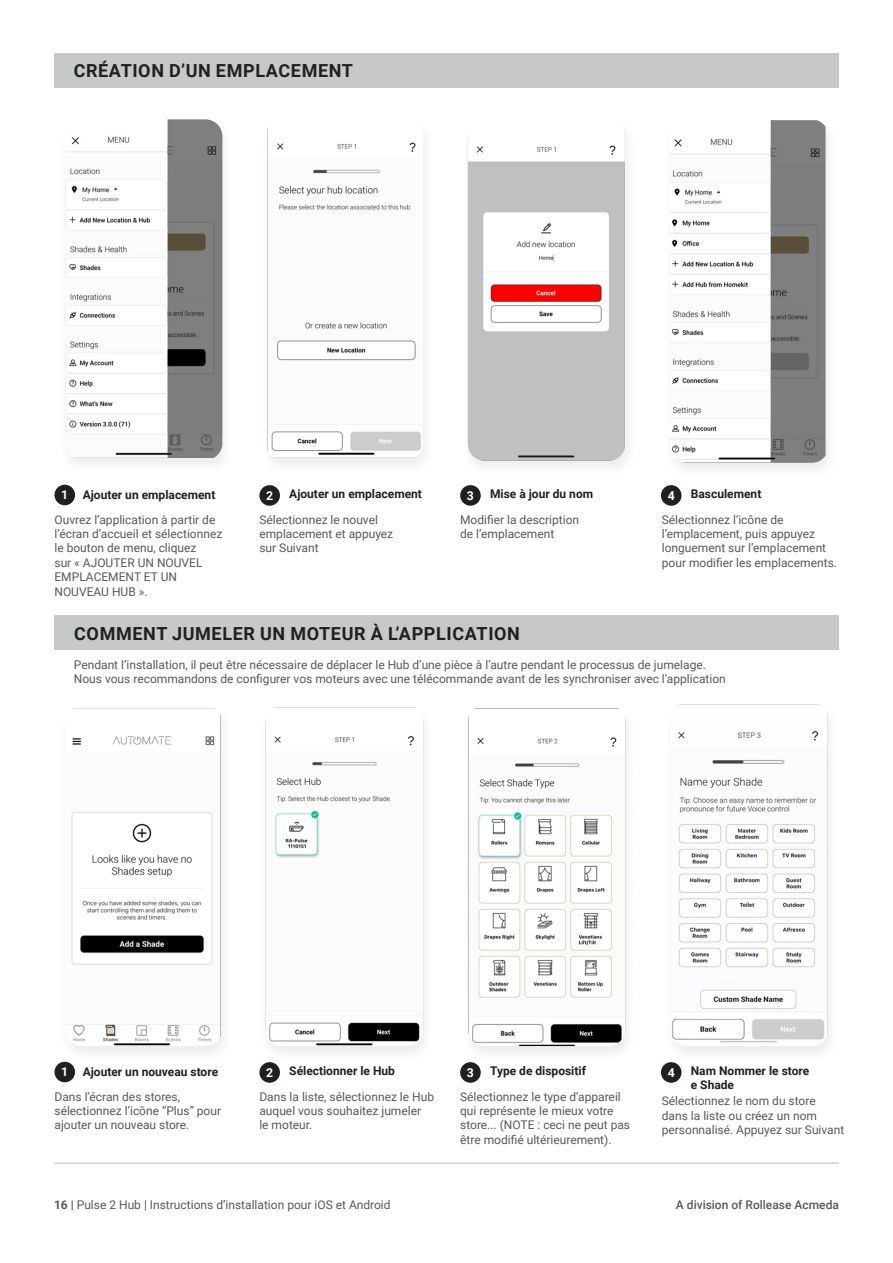
<style>
.page{position:relative;width:893px;height:1263px;background:#fff}
.page>*{position:absolute;margin:0;border:0;box-sizing:border-box;transform-origin:0 0}
.H2_Heading___Medium{font:700 18px "Roboto";letter-spacing:.035em;color:#231f20}
.Body_Paragraph{font:700 12.3px "Roboto";color:#fff}
.Body_Paragraph-2{font:12px/14.4px "Roboto";color:#57585a}
.Box_Title{font:700 12px/14.4px "Roboto";color:#231f20}
.t1{font:500 12px "Roboto";color:#57585a}
.s1{font-weight:700}
</style>
<div class="page">
<hr style="left:54px;top:1162px;width:785px;height:1px;background:#bcbdc0">
<div style="left:54px;top:54px;width:785px;height:34px;background:#c7c8ca"></div>
<div style="left:54px;top:485px;width:21px;height:20px;background:#231f20;border-radius:50%"></div>
<div style="left:54px;top:1062px;width:21px;height:20px;background:#231f20;border-radius:50%"></div>
<div style="left:259px;top:485px;width:21px;height:21px;background:#231f20;border-radius:50%"></div>
<div style="left:259px;top:1062px;width:21px;height:21px;background:#231f20;border-radius:50%"></div>
<div style="left:460px;top:485px;width:21px;height:21px;background:#231f20;border-radius:50%"></div>
<div style="left:460px;top:1062px;width:21px;height:21px;background:#231f20;border-radius:50%"></div>
<div style="left:661px;top:485px;width:20px;height:21px;background:#231f20;border-radius:50%"></div>
<div style="left:661px;top:1062px;width:20px;height:21px;background:#231f20;border-radius:50%"></div>
<div style="left:59px;top:118px;width:174px;height:356px;background:#fbfbfb"></div>
<img style="left:65px;top:119px;width:157px;height:341px">
<div style="left:59px;top:707px;width:173px;height:356px;background:#fbfbfb"></div>
<img style="left:71px;top:708px;width:150px;height:338px">
<img style="left:267px;top:127px;width:156px;height:333px">
<div style="left:260px;top:706px;width:175px;height:357px;background:#231f20;opacity:.08"></div>
<img style="left:266px;top:706px;width:157px;height:340px">
<div style="left:461px;top:119px;width:175px;height:358px;background:#231f20;opacity:.08"></div>
<img style="left:468px;top:133px;width:157px;height:328px">
<div style="left:462px;top:708px;width:175px;height:355px;background:#231f20;opacity:.08"></div>
<img style="left:468px;top:708px;width:156px;height:338px">
<div style="left:664px;top:119px;width:173px;height:360px;background:#fafafa"></div>
<img style="left:670px;top:120px;width:155px;height:343px">
<div style="left:664px;top:704px;width:175px;height:359px;background:#fbfbfc"></div>
<img style="left:672px;top:704px;width:156px;height:342px">
<div style="left:54px;top:616px;width:785px;height:34px;background:#c7c8ca"></div>
<p class="H2_Heading___Medium" style="left:74px;top:58px;width:281px">CRÉATION D’UN EMPLACEMENT</p>
<p class="Body_Paragraph" style="left:61px;top:486px;width:9px">1</p>
<p class="Box_Title" style="left:83px;top:487px;width:134px">Ajouter un emplacement</p>
<p class="Body_Paragraph" style="left:266px;top:487px;width:9px">2</p>
<p class="Box_Title" style="left:289px;top:486px;width:134px">Ajouter un emplacement</p>
<p class="Body_Paragraph" style="left:467px;top:487px;width:9px">3</p>
<p class="Box_Title" style="left:490px;top:486px;width:105px">Mise à jour du nom</p>
<p class="Body_Paragraph" style="left:668px;top:487px;width:9px">4</p>
<p class="Box_Title" style="left:691px;top:486px;width:72px">Basculement</p>
<p class="Body_Paragraph-2" style="left:54px;top:512px;width:169px">Ouvrez l’application à partir de l’écran d’accueil et sélectionnez le bouton de menu, cliquez<br>sur « AJOUTER UN NOUVEL<br>EMPLACEMENT ET UN<br>NOUVEAU HUB ».</p>
<p class="Body_Paragraph-2" style="left:259px;top:512px;width:135px">Sélectionnez le nouvel emplacement et appuyez sur Suivant</p>
<p class="Body_Paragraph-2" style="left:460px;top:512px;width:121px">Modifier la description de l’emplacement</p>
<p class="Body_Paragraph-2" style="left:662px;top:512px;width:177px">Sélectionnez l’icône de l’emplacement, puis appuyez longuement sur l’emplacement pour modifier les emplacements.</p>
<p class="H2_Heading___Medium" style="left:74px;top:621px;width:447px">COMMENT JUMELER UN MOTEUR À L’APPLICATION</p>
<p class="Body_Paragraph-2" style="left:74px;top:657px;width:653px">Pendant l’installation, il peut être nécessaire de déplacer le Hub d’une pièce à l’autre pendant le processus de jumelage.<br>Nous vous recommandons de configurer vos moteurs avec une télécommande avant de les synchroniser avec l’application</p>
<p class="Body_Paragraph" style="left:61px;top:1063px;width:9px">1</p>
<p class="Box_Title" style="left:83px;top:1064px;width:137px">Ajouter un nouveau store</p>
<p class="Body_Paragraph-2" style="left:54px;top:1089px;width:168px">Dans l’écran des stores, sélectionnez l’icône “Plus” pour ajouter un nouveau store.</p>
<p class="Body_Paragraph" style="left:266px;top:1063px;width:9px">2</p>
<p class="Box_Title" style="left:289px;top:1063px;width:107px">Sélectionner le Hub</p>
<p class="Body_Paragraph" style="left:467px;top:1063px;width:9px">3</p>
<p class="Box_Title" style="left:490px;top:1063px;width:97px">Type de dispositif</p>
<p class="Body_Paragraph-2" style="left:259px;top:1089px;width:176px">Dans la liste, sélectionnez le Hub auquel vous souhaitez jumeler<br>le moteur.</p>
<p class="Body_Paragraph-2" style="left:460px;top:1089px;width:171px">Sélectionnez le type d’appareil qui représente le mieux votre store... (NOTE : ceci ne peut pas être modifié ultérieurement).</p>
<p class="Body_Paragraph" style="left:668px;top:1063px;width:9px">4</p>
<p class="Box_Title" style="left:691px;top:1063px;width:120px">Nam Nommer le store e Shade</p>
<p class="Body_Paragraph-2" style="left:662px;top:1093px;width:184px">Sélectionnez le nom du store dans la liste ou créez un nom personnalisé. Appuyez sur Suivant</p>
<p class="Body_Paragraph-2" style="left:54px;top:1197px;width:338px"><span class="s1">16 |</span> Pulse 2 Hub | Instructions d’installation pour iOS et Android</p>
<p class="t1" style="left:676px;top:1196px;width:165px">A division of Rollease Acmeda</p>
</div>
